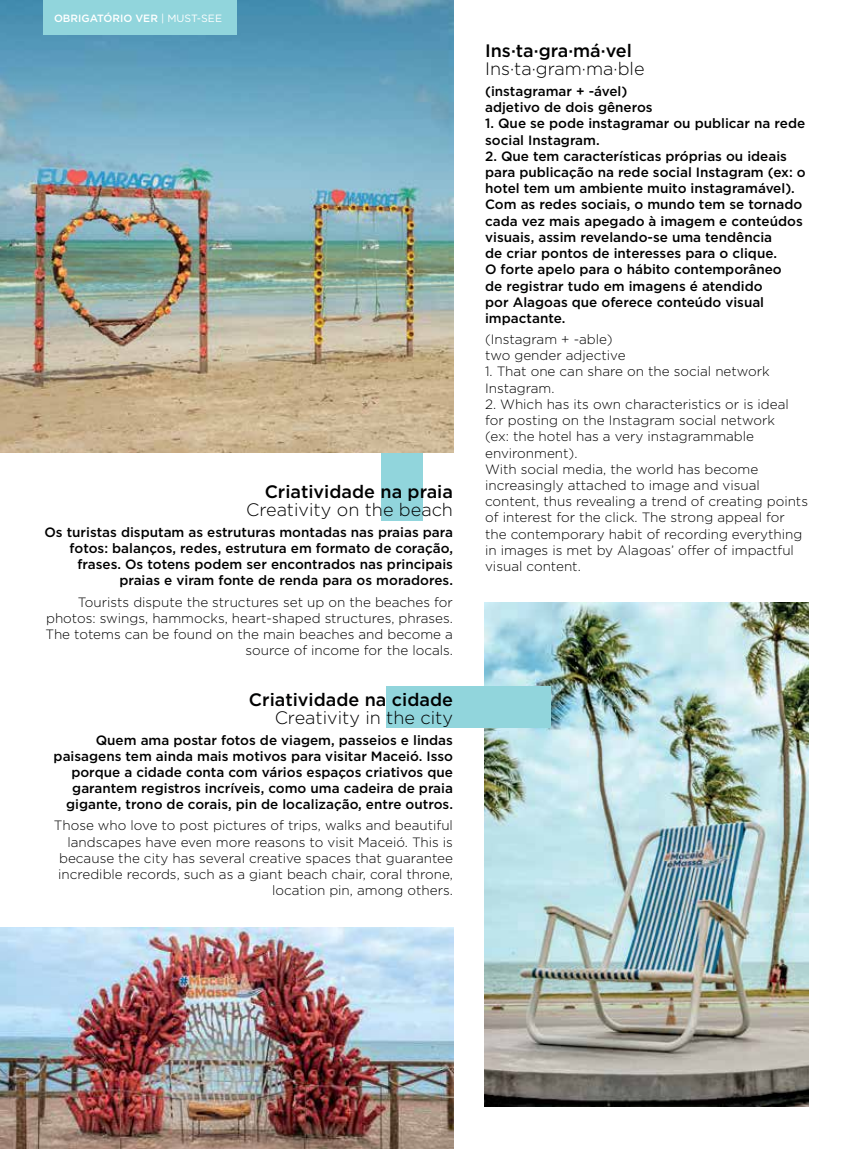
<style>
.page{position:relative;width:851px;height:1149px;background:#fff}
.page>*{position:absolute;margin:0;border:0;box-sizing:border-box;transform-origin:0 0}
.t1{font:300 18px "Gotham";color:#000101}
.t2{font:500 18px "Gotham";color:#000101}
.t3{font:500 13.5px/16.2px "Gotham";color:#000101}
.t4{font:300 13.5px/16.2px "Gotham";color:#000101}
.t5{font:500 10.5px "Gotham";color:#fff}
.s1{font-weight:400}
</style>
<div class="page">
<img style="left:484px;top:602px;width:324px;height:504px">
<div style="left:382px;top:286px;width:41px;height:234px;background:#91d5dc"></div>
<img style="left:0;top:0;width:453px;height:452px">
<div style="left:43px;top:0;width:193px;height:35px;background:#91d5dc"></div>
<div style="left:386px;top:686px;width:164px;height:41px;background:#91d5dc"></div>
<img style="left:0;top:927px;width:453px;height:221px">
<p class="t5" style="left:54px;top:11px;width:169px">OBRIGATÓRIO VER <span class="s1">| MUST-SEE</span></p>
<h1 class="t2" style="left:264px;top:479px;width:190px">Criatividade na praia</h1>
<h1 class="t1" style="left:246px;top:498px;width:208px">Creativity on the beach</h1>
<p class="t3" style="left:44px;top:523px;width:410px;text-align:right">Os turistas disputam as estruturas montadas nas praias para fotos: balanços, redes, estrutura em formato de coração, frases. Os totens podem ser encontrados nas principais praias e viram fonte de renda para os moradores.</p>
<p class="t4" style="left:46px;top:593px;width:409px;text-align:right">Tourists dispute the structures set up on the beaches for photos: swings, hammocks, heart-shaped structures, phrases.<br>The totems can be found on the main beaches and become a source of income for the locals.</p>
<h1 class="t2" style="left:249px;top:687px;width:205px">Criatividade na cidade</h1>
<h1 class="t1" style="left:274px;top:705px;width:180px">Creativity in the city</h1>
<p class="t3" style="left:54px;top:731px;width:401px;text-align:right">Quem ama postar fotos de viagem, passeios e lindas paisagens tem ainda mais motivos para visitar Maceió. Isso porque a cidade conta com vários espaços criativos que garantem registros incríveis, como uma cadeira de praia gigante, trono de corais, pin de localização, entre outros.</p>
<p class="t4" style="left:54px;top:816px;width:400px;text-align:right">Those who love to post pictures of trips, walks and beautiful landscapes have even more reasons to visit Maceió. This is because the city has several creative spaces that guarantee incredible records, such as a giant beach chair, coral throne, location pin, among others.</p>
<h1 class="t2" style="left:485px;top:39px;width:148px">Ins·ta·gra·má·vel</h1>
<h1 class="t1" style="left:485px;top:57px;width:161px">Ins·ta·gram·ma·ble</h1>
<p class="t3" style="left:485px;top:83px;width:169px">(instagramar + -ável) adjetivo de dois gêneros</p>
<p class="t3" style="left:485px;top:115px;width:321px">1. Que se pode instagramar ou publicar na rede social Instagram.</p>
<p class="t3" style="left:485px;top:148px;width:322px">2. Que tem características próprias ou ideais para publicação na rede social Instagram (ex: o hotel tem um ambiente muito instagramável).<br>Com as redes sociais, o mundo tem se tornado cada vez mais apegado à imagem e conteúdos visuais, assim revelando-se uma tendência<br>de criar pontos de interesses para o clique.<br>O forte apelo para o hábito contemporâneo<br>de registrar tudo em imagens é atendido<br>por Alagoas que oferece conteúdo visual impactante.</p>
<p class="t4" style="left:485px;top:330px;width:142px">(Instagram + -able) two gender adjective</p>
<p class="t4" style="left:485px;top:363px;width:286px">1. That one can share on the social network<br>Instagram.</p>
<p class="t4" style="left:485px;top:395px;width:324px">2. Which has its own characteristics or is ideal for posting on the Instagram social network<br>(ex: the hotel has a very instagrammable environment).<br>With social media, the world has become increasingly attached to image and visual content, thus revealing a trend of creating points of interest for the click. The strong appeal for the contemporary habit of recording everything in images is met by Alagoas’ offer of impactful visual content.</p>
</div>
